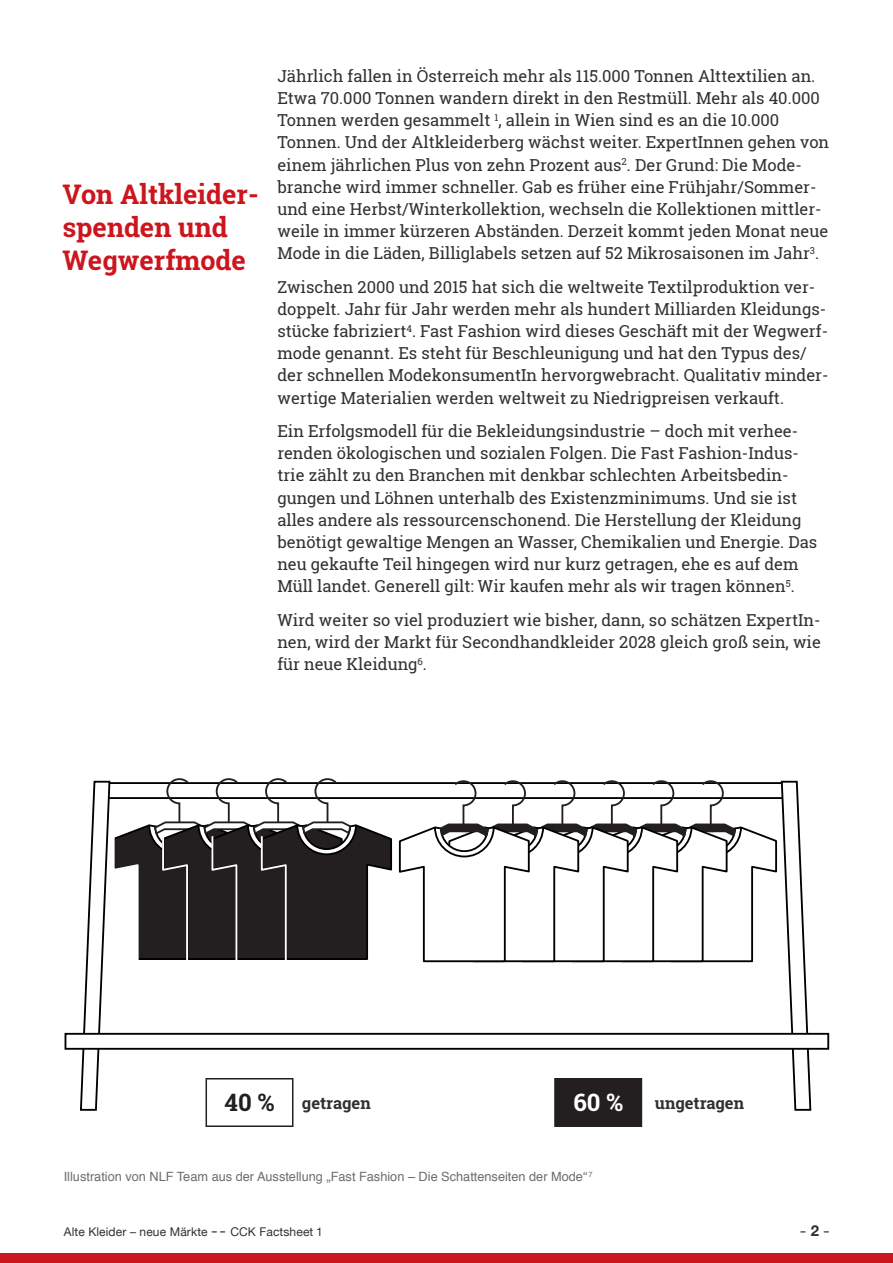
<style>
.page{position:relative;width:893px;height:1263px;background:#fff}
.page>*{position:absolute;margin:0;border:0;box-sizing:border-box;transform-origin:0 0}
.t1{font:700 27px "Roboto Slab";color:#cd151d}
.t2{font:700 24px "Roboto Slab";color:#231f20}
.t3{font:700 24px "Roboto Slab";color:#fff}
.fließtext{font:16.5px/22.2px "Roboto Slab";color:#312f30}
.fließtext-2{font:700 16.5px "Roboto Slab";color:#312f30}
.fließtext-3{font:15px "Helvetica Neue";color:#312f30;scale:1.13 1}
.t4{font:12.75px "Helvetica";color:#6c6d70}
.t5{font:12px "Helvetica Neue";letter-spacing:.01em;color:#312f30}
.s1{font-size:15px}
.s2{font-weight:700}
</style>
<div class="page">
<div style="left:65px;top:1033px;width:764px;height:17px;background:#fff;border:2px solid #000001"></div>
<svg style="left:79px;top:778px;width:733px;height:334px"></svg>
<div style="left:206px;top:1078px;width:87px;height:49px;border:2px solid #231f20"></div>
<div style="left:555px;top:1079px;width:86px;height:47px;background:#231f20"></div>
<div style="left:554px;top:1078px;width:88px;height:49px;border:2px solid #231f20"></div>
<div style="left:0;top:1253px;width:893px;height:10px;background:#cd151d"></div>
<p class="t1" style="left:62px;top:176px;width:198px">Von Altkleider-</p>
<p class="t1" style="left:62px;top:209px;width:167px">spenden und</p>
<p class="t1" style="left:62px;top:242px;width:185px">Wegwerfmode</p>
<p class="fließtext" style="left:277px;top:64px;width:553px">Jährlich fallen in Österreich mehr als 115.000 Tonnen Alttextilien an.<br>Etwa 70.000 Tonnen wandern direkt in den Restmüll. Mehr als 40.000<br>Tonnen werden gesammelt <sup>1</sup>, allein in Wien sind es an die 10.000<br>Tonnen. Und der Altkleiderberg wächst weiter. ExpertInnen gehen von einem jährlichen Plus von zehn Prozent aus<sup>2</sup>. Der Grund: Die Mode&shy;branche wird immer schneller. Gab es früher eine Frühjahr/Sommer&shy;und eine Herbst/Winterkollektion, wechseln die Kollektionen mittler&shy;weile in immer kürzeren Abständen. Derzeit kommt jeden Monat neue Mode in die Läden, Billiglabels setzen auf 52 Mikrosaisonen im Jahr<sup>3</sup>.</p>
<p class="fließtext" style="left:277px;top:275px;width:553px">Zwischen 2000 und 2015 hat sich die weltweite Textilproduktion ver&shy;doppelt. Jahr für Jahr werden mehr als hundert Milliarden Kleidungs&shy;stücke fabriziert<sup>4</sup>. Fast Fashion wird dieses Geschäft mit der Wegwerf&shy;mode genannt. Es steht für Beschleunigung und hat den Typus des/ der schnellen ModekonsumentIn hervorgwebracht. Qualitativ minder&shy;wertige Materialien werden weltweit zu Niedrigpreisen verkauft.</p>
<p class="fließtext" style="left:277px;top:420px;width:541px">Ein Erfolgsmodell für die Bekleidungsindustrie – doch mit verhee&shy;renden ökologischen und sozialen Folgen. Die Fast Fashion-Indus&shy;trie zählt zu den Branchen mit denkbar schlechten Arbeitsbedin&shy;gungen und Löhnen unterhalb des Existenzminimums. Und sie ist alles andere als ressourcenschonend. Die Herstellung der Kleidung benötigt gewaltige Mengen an Wasser, Chemikalien und Energie. Das neu gekaufte Teil hingegen wird nur kurz getragen, ehe es auf dem Müll landet. Generell gilt: Wir kaufen mehr als wir tragen können<sup>5</sup>.</p>
<p class="fließtext" style="left:277px;top:608px;width:545px;text-align:justify">Wird weiter so viel produziert wie bisher, dann, so schätzen ExpertIn&shy;nen, wird der Markt für Secondhandkleider 2028 gleich groß sein, wie für neue Kleidung<sup>6</sup>.</p>
<p class="t2" style="left:225px;top:1085px;width:51px">40 %</p>
<p class="t3" style="left:573px;top:1085px;width:51px">60 %</p>
<p class="fließtext-2" style="left:302px;top:1092px;width:70px">getragen</p>
<p class="fließtext-2" style="left:655px;top:1092px;width:91px">ungetragen</p>
<p class="t4" style="left:64px;top:1166px;width:530px">Illustration von NLF Team aus der Ausstellung „Fast Fashion – Die Schattenseiten der Mode“ <sup>7</sup></p>
<p class="t5" style="left:64px;top:1223px;width:260px">Alte Kleider – neue Märkte <span class="s1">--</span> CCK Factsheet 1</p>
<p class="fließtext-3" style="left:800px;top:1220px;width:28px">- <span class="s2">2</span> -</p>
</div>
